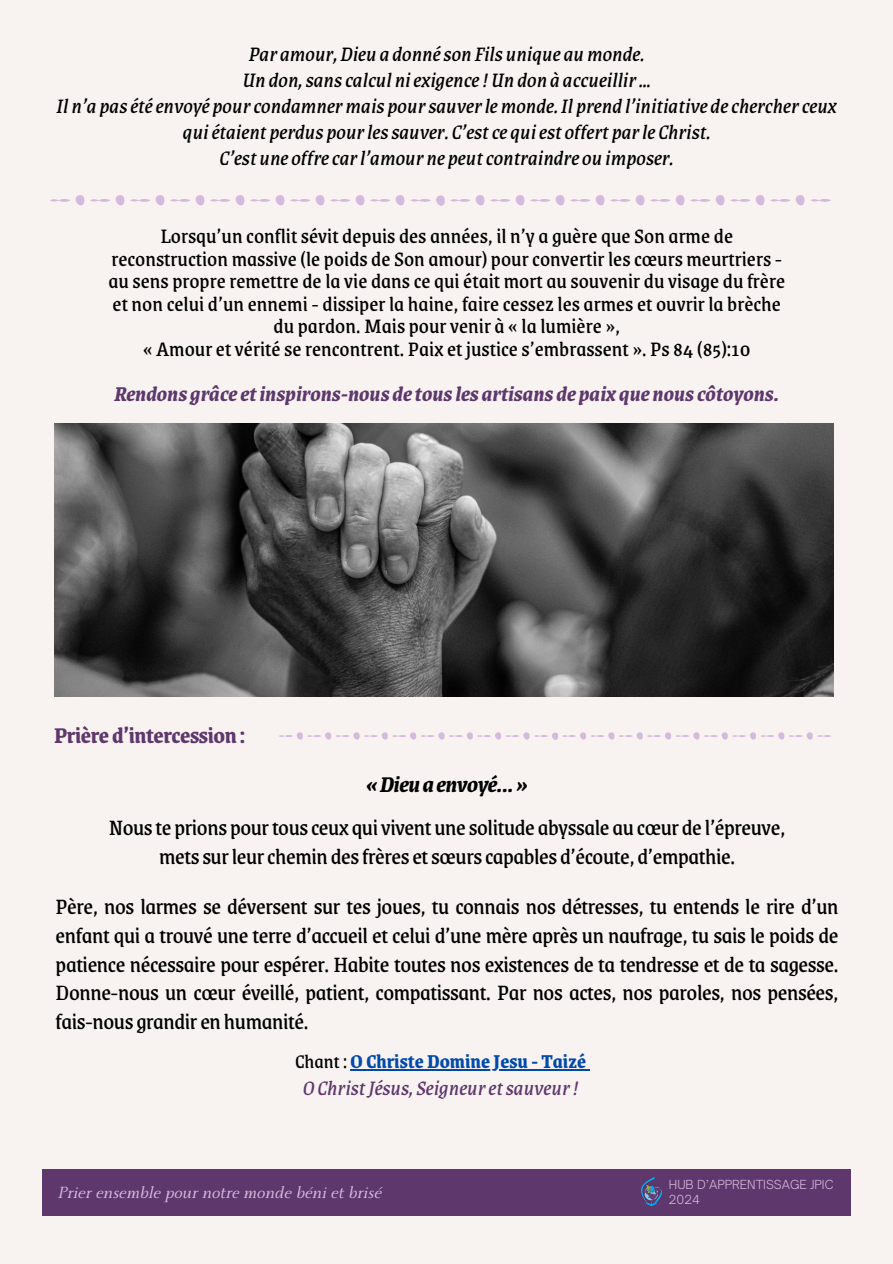
<style>
.page{position:relative;width:893px;height:1264px;background:#fff}
.page>*{position:absolute;margin:0;border:0;box-sizing:border-box;transform-origin:0 0}
.t1{font:24px/28.8px "Grenze";letter-spacing:-.02em;color:#000;text-align:center}
.t2{font:700 24px "Grenze";letter-spacing:-.02em;color:#5e376d}
.t3{font:italic 700 24px "Grenze";letter-spacing:-.02em;color:#000}
.t4{font:22.5px/22.5px "Grenze";color:#000;text-align:center}
.t5{font:italic 22.5px/25.8px "Grenze";color:#000;text-align:center}
.t6{font:italic 700 22.5px "Grenze";color:#5e376d}
.t7{font:italic 22.5px "Grenze";color:#5e376d}
.t8{font:700 21px "Grenze";color:#004aad}
.t9{font:italic 18px "Monterchi Serif";color:#d4bbdd}
.t10{font:300 12px "Open Sauce One";color:#d4bbdd}
.s1{font-weight:400;color:#000}
</style>
<div class="page">
<div style="left:0;top:0;width:892px;height:1263px;background:#f8f3f0"></div>
<div style="left:43px;top:1169px;width:808px;height:46px;background:#5e376d"></div>
<img style="left:641px;top:1177px;width:20px;height:28px">
<img style="left:54px;top:423px;width:779px;height:274px">
<hr style="left:350px;top:1069px;width:236px;height:1px;background:#004aad">
<svg style="left:50px;top:199px;width:20px;height:3px"></svg>
<svg style="left:76px;top:195px;width:8px;height:10px"></svg>
<svg style="left:90px;top:199px;width:20px;height:3px"></svg>
<svg style="left:116px;top:195px;width:8px;height:10px"></svg>
<svg style="left:130px;top:199px;width:20px;height:3px"></svg>
<svg style="left:156px;top:195px;width:8px;height:10px"></svg>
<svg style="left:170px;top:195px;width:34px;height:10px"></svg>
<svg style="left:210px;top:195px;width:34px;height:10px"></svg>
<svg style="left:250px;top:195px;width:34px;height:10px"></svg>
<svg style="left:290px;top:195px;width:34px;height:10px"></svg>
<svg style="left:330px;top:195px;width:34px;height:10px"></svg>
<svg style="left:370px;top:195px;width:34px;height:10px"></svg>
<svg style="left:450px;top:195px;width:34px;height:10px"></svg>
<svg style="left:411px;top:195px;width:33px;height:11px"></svg>
<svg style="left:490px;top:195px;width:34px;height:10px"></svg>
<svg style="left:530px;top:195px;width:34px;height:10px"></svg>
<svg style="left:570px;top:195px;width:34px;height:10px"></svg>
<svg style="left:610px;top:195px;width:34px;height:10px"></svg>
<svg style="left:650px;top:195px;width:34px;height:10px"></svg>
<svg style="left:690px;top:195px;width:34px;height:10px"></svg>
<svg style="left:730px;top:195px;width:34px;height:10px"></svg>
<svg style="left:811px;top:199px;width:19px;height:3px"></svg>
<svg style="left:770px;top:195px;width:34px;height:10px"></svg>
<svg style="left:279px;top:732px;width:552px;height:8px"></svg>
<p class="t5" style="left:57px;top:40px;width:781px">Par amour,Dieu a donnéson Fils unique aumonde.<br>Un don,sanscalcul niexigence!Un don à accueillir…<br>Il n’a pasétéenvoyé pourcondamnermais poursauverlemonde.Il prend l’initiative dechercherceux quiétaient perdus pourlessauver. C’estce quiest offert parle Christ.<br>C’est une offrecarl’amour ne peutcontraindre ou imposer.</p>
<h1 class="t4" style="left:108px;top:224px;width:678px">Lorsqu’un conflit sévit depuis des années, il n’y a guère que Son arme de reconstruction massive (le poids de Son amour) pour convertir les cœurs meurtriers - au sens propre remettre de la vie dans ce qui était mort au souvenir du visage du frère et non celui d’un ennemi - dissiper la haine, faire cessez les armes et ouvrir la brèche du pardon. Mais pour venir à « la lumière »,<br>« Amour et vérité se rencontrent. Paix et justice s’embrassent ». Ps 84 (85):10</h1>
<p class="t6" style="left:114px;top:376px;width:666px">Rendons grâceetinspirons-nous detousles artisans de paix que nouscôtoyons.</p>
<h1 class="t2" style="left:54px;top:717px;width:192px">Prière d’intercession :</h1>
<h2 class="t3" style="left:366px;top:765px;width:163px">«Dieuaenvoyé...»</h2>
<h1 class="t1" style="left:109px;top:812px;width:678px">Nouste prions pourtousceux qui vivent une solitude abyssale au cœur de l’épreuve, metssurleurchemin desfrères etsœurscapables d’écoute, d’empathie.</h1>
<p class="t1" style="left:56px;top:891px;width:784px;text-align:justify">Père, nos larmes se déversent sur tes joues, tu connais nos détresses, tu entends le rire d’un enfant qui a trouvé une terre d’accueil et celui d’une mère après un naufrage, tu sais le poids de patience nécessaire pour espérer. Habite toutes nos existences de ta tendresse et de ta sagesse.<br>Donne-nous un cœur éveillé, patient, compatissant. Par nos actes, nos paroles, nos pensées, fais-nous grandir en humanité.</p>
<h2 class="t8" style="left:295px;top:1045px;width:292px"><span class="s1">Chant :</span> O Christe Domine Jesu - Taizé</h2>
<p class="t7" style="left:303px;top:1070px;width:277px">OChristJésus, Seigneuretsauveur!</p>
<h3 class="t9" style="left:58px;top:1183px;width:325px">Prier ensemble pour notre monde béni et brisé</h3>
<h2 class="t10" style="left:669px;top:1176px;width:166px">HUB D’APPRENTISSAGE JPIC</h2>
<h4 class="t10" style="left:669px;top:1191px;width:33px">2024</h4>
</div>
